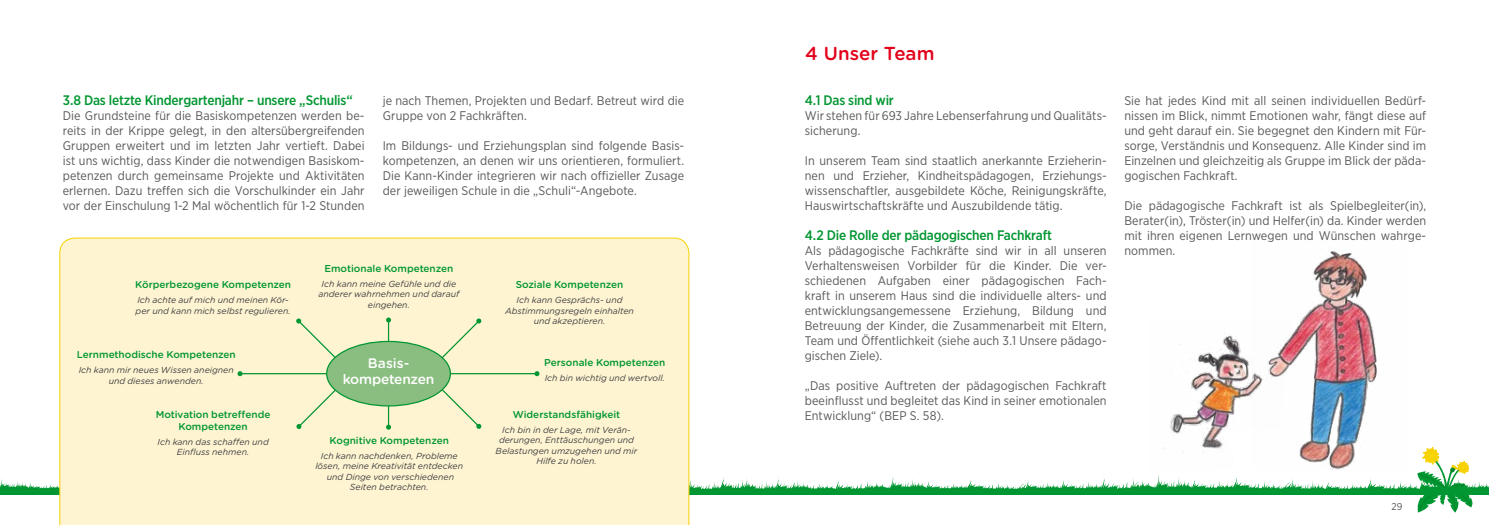
<style>
.page{position:relative;width:1489px;height:525px;background:#fff}
.page>*{position:absolute;margin:0;border:0;box-sizing:border-box;transform-origin:0 0}
.t1{font:500 18.75px "Gotham Rounded";color:#e2001a}
.t2{font:500 13.75px "Gotham Narrow";letter-spacing:-.015em;color:#009631}
.t3{font:500 13.75px/16.5px "Gotham Rounded";letter-spacing:-.015em;color:#fff;text-align:center}
.t4{font:12.5px/15px "Gotham Narrow";letter-spacing:.005em;color:#58585a;text-align:justify}
.t5{font:500 10px/12px "Gotham Rounded";color:#009631;text-align:center}
.t6{font:10px "Gotham Narrow";color:#58585a}
.t7{font:italic 8.75px/10.5px "Gotham Rounded";color:#3e3d40;text-align:center}
</style>
<div class="page">
<svg style="left:0;top:447px;width:1488px;height:65px"></svg>
<div style="left:59px;top:237px;width:630px;height:287px;background:#fef4d1"></div>
<div style="left:327px;top:341px;width:123px;height:64px;background:#8abe80;border-radius:50%"></div>
<svg style="left:386px;top:317px;width:5px;height:23px"></svg>
<hr style="left:451px;top:373px;width:86px;height:1px;background:#009631">
<svg style="left:534px;top:371px;width:5px;height:5px"></svg>
<hr style="left:240px;top:373px;width:86px;height:1px;background:#009631">
<svg style="left:237px;top:371px;width:5px;height:5px"></svg>
<svg style="left:296px;top:318px;width:41px;height:41px"></svg>
<svg style="left:296px;top:388px;width:41px;height:41px"></svg>
<svg style="left:441px;top:318px;width:40px;height:41px"></svg>
<svg style="left:441px;top:388px;width:40px;height:41px"></svg>
<svg style="left:386px;top:406px;width:5px;height:23px"></svg>
<img style="left:1148px;top:333px;width:144px;height:142px">
<img style="left:1251px;top:251px;width:155px;height:218px">
<p class="t2" style="left:63px;top:91px;width:291px">3.8 Das letzte Kindergartenjahr – unsere „Schulis“</p>
<p class="t4" style="left:63px;top:108px;width:303px">Die Grundsteine für die Basiskompetenzen werden be&shy;reits in der Krippe gelegt, in den altersübergreifenden Gruppen erweitert und im letzten Jahr vertieft. Dabei ist uns wichtig, dass Kinder die notwendigen Basiskom&shy;petenzen durch gemeinsame Projekte und Aktivitäten erlernen. Dazu treffen sich die Vorschulkinder ein Jahr vor der Einschulung 1-2 Mal wöchentlich für 1-2 Stunden</p>
<p class="t4" style="left:383px;top:93px;width:303px">je nach Themen, Projekten und Bedarf. Betreut wird die<br>Gruppe von 2 Fachkräften.</p>
<p class="t4" style="left:383px;top:138px;width:303px">Im Bildungs- und Erziehungsplan sind folgende Basis&shy;kompetenzen, an denen wir uns orientieren, formuliert.<br>Die Kann-Kinder integrieren wir nach offizieller Zusage der jeweiligen Schule in die „Schuli“-Angebote.</p>
<p class="t5" style="left:135px;top:278px;width:157px">Körperbezogene Kompetenzen</p>
<p class="t7" style="left:135px;top:294px;width:157px;text-align:left">Ich achte auf mich und meinen Kör&shy;per und kann mich selbst regulieren.</p>
<p class="t5" style="left:77px;top:348px;width:160px">Lernmethodische Kompetenzen</p>
<p class="t7" style="left:79px;top:364px;width:157px">Ich kann mir neues Wissen aneignen und dieses anwenden.</p>
<p class="t5" style="left:156px;top:408px;width:116px">Motivation betreffende<br>Kompetenzen</p>
<p class="t7" style="left:157px;top:436px;width:113px">Ich kann das schaffen und<br>Einfluss nehmen.</p>
<p class="t5" style="left:324px;top:261px;width:130px">Emotionale Kompetenzen</p>
<p class="t7" style="left:318px;top:278px;width:142px">Ich kann meine Gefühle und die anderer wahrnehmen und darauf eingehen.</p>
<p class="t3" style="left:343px;top:353px;width:93px">Basis&shy;kompetenzen</p>
<p class="t5" style="left:329px;top:433px;width:121px">Kognitive Kompetenzen</p>
<p class="t7" style="left:315px;top:450px;width:149px">Ich kann nachdenken, Probleme lösen, meine Kreativität entdecken und Dinge von verschiedenen<br>Seiten betrachten.</p>
<p class="t5" style="left:515px;top:278px;width:109px">Soziale Kompetenzen</p>
<p class="t7" style="left:505px;top:294px;width:130px">Ich kann Gesprächs- und<br>Abstimmungsregeln einhalten und akzeptieren.</p>
<p class="t5" style="left:544px;top:356px;width:123px">Personale Kompetenzen</p>
<p class="t7" style="left:544px;top:372px;width:122px">Ich bin wichtig und wertvoll.</p>
<p class="t5" style="left:513px;top:408px;width:109px">Widerstandsfähigkeit</p>
<p class="t7" style="left:495px;top:424px;width:143px">Ich bin in der Lage, mit Verän&shy;derungen, Enttäuschungen und<br>Belastungen umzugehen und mir<br>Hilfe zu holen.</p>
<h1 class="t1" style="left:805px;top:40px;width:131px">4 Unser Team</h1>
<p class="t2" style="left:804px;top:91px;width:91px">4.1 Das sind wir</p>
<p class="t4" style="left:804px;top:108px;width:302px">Wir stehen für 693 Jahre Lebenserfahrung und Qualitäts&shy;sicherung.</p>
<p class="t4" style="left:804px;top:153px;width:303px">In unserem Team sind staatlich anerkannte Erzieherin&shy;nen und Erzieher, Kindheitspädagogen, Erziehungs&shy;wissenschaftler, ausgebildete Köche, Reinigungskräfte, Hauswirtschaftskräfte und Auszubildende tätig.</p>
<p class="t2" style="left:804px;top:226px;width:249px">4.2 Die Rolle der pädagogischen Fachkraft</p>
<p class="t4" style="left:804px;top:243px;width:303px">Als pädagogische Fachkräfte sind wir in all unseren Verhaltensweisen Vorbilder für die Kinder. Die ver&shy;schiedenen Aufgaben einer pädagogischen Fach&shy;kraft in unserem Haus sind die individuelle alters- und entwicklungsangemessene Erziehung, Bildung und Betreuung der Kinder, die Zusammenarbeit mit Eltern, Team und Öffentlichkeit (siehe auch 3.1 Unsere pädago&shy;gischen Ziele).</p>
<p class="t4" style="left:804px;top:378px;width:303px">„Das positive Auftreten der pädagogischen Fachkraft beeinflusst und begleitet das Kind in seiner emotionalen Entwicklung“ (BEP S. 58).</p>
<p class="t4" style="left:1124px;top:93px;width:303px">Sie hat jedes Kind mit all seinen individuellen Bedürf&shy;nissen im Blick, nimmt Emotionen wahr, fängt diese auf und geht darauf ein. Sie begegnet den Kindern mit Für&shy;sorge, Verständnis und Konsequenz. Alle Kinder sind im Einzelnen und gleichzeitig als Gruppe im Blick der päda&shy;gogischen Fachkraft.</p>
<p class="t4" style="left:1124px;top:198px;width:303px">Die pädagogische Fachkraft ist als Spielbegleiter(in), Berater(in), Tröster(in) und Helfer(in) da. Kinder werden mit ihren eigenen Lernwegen und Wünschen wahrge&shy;nommen.</p>
<p class="t6" style="left:1391px;top:500px;width:12px">29</p>
</div>
